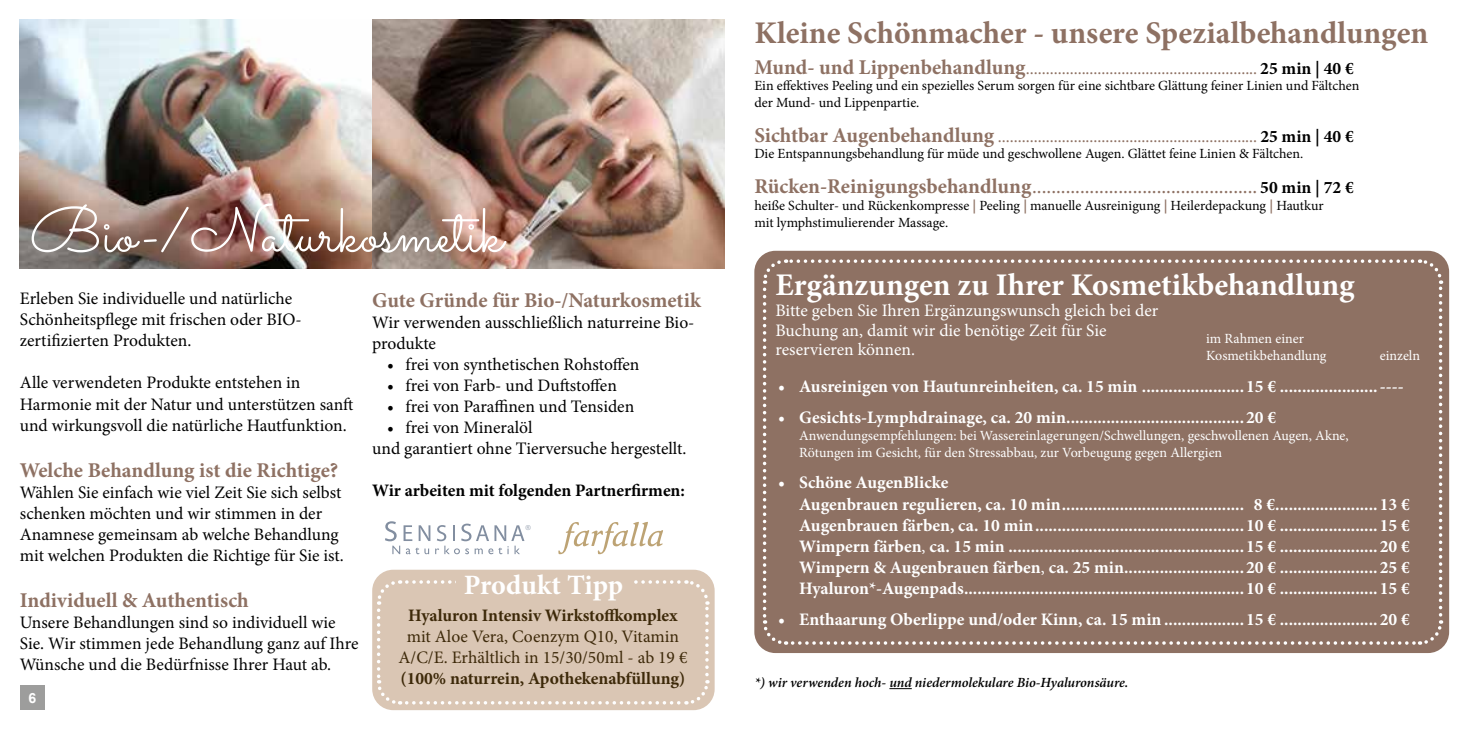
<style>
.page{position:relative;width:1469px;height:735px;background:#fff}
.page>*{position:absolute;margin:0;border:0;box-sizing:border-box;transform-origin:0 0}
.t1{font:63px "Sacramento";color:#fff}
.t2{font:700 31.5px "Minion Pro";color:#8e7163}
.t3{font:700 31.5px "Minion Pro";color:#fff}
.t4{font:700 28px "Minion Pro";letter-spacing:-.01em;color:#fff}
.t5{font:700 21px "Minion Pro";color:#8e7163}
.t6{font:21px "Minion Pro";color:#8e7163}
.t7{font:700 17.5px/21px "Minion Pro";color:#fff}
.t8{font:17.5px/21px "Minion Pro";color:#000}
.t9{font:17.5px "Minion Pro";color:#8e7163}
.t10{font:17.5px/19.2px "Minion Pro";color:#fff}
.t11{font:700 17.5px "Minion Pro";letter-spacing:-.005em;color:#3d2909}
.t12{font:17.5px/21px "Minion Pro";color:#3d2909;text-align:center}
.t13{font:700 17.5px "Minion Pro";letter-spacing:-.005em;color:#000}
.t14{font:14px/16.8px "Minion Pro";color:#000}
.t15{font:14px/16.8px "Minion Pro";color:#fff}
.t16{font:italic 600 14px "Minion Pro";letter-spacing:-.005em;color:#000}
.t17{font:700 14px "Arial";color:#fff}
.t18{font:300 6.83px "Gill Sans";color:#828ea0}
.s1{font-weight:700;font-size:21px}
.s2{font-weight:700;color:#000}
.s3{font-weight:700}
.s4{font-weight:700;font-size:17.5px;color:#000}
.s5{font-weight:700;color:#8e7163}
.s6{font-weight:400}
</style>
<div class="page">
<img style="left:20px;top:20px;width:704px;height:248px">
<div style="left:754px;top:251px;width:695px;height:401px;background:#8e7163;border-radius:21px"></div>
<svg style="left:762px;top:257px;width:682px;height:389px"></svg>
<div style="left:20px;top:685px;width:25px;height:24px;background:#9d9d9c"></div>
<svg style="left:889px;top:688px;width:22px;height:1px"></svg>
<svg style="left:385px;top:521px;width:139px;height:33px"></svg>
<svg style="left:558px;top:521px;width:105px;height:34px"></svg>
<div style="left:611px;top:549px;width:56px;height:15px;background:#fff"></div>
<div style="left:372px;top:569px;width:342px;height:140px;background:#dac6b4;border-radius:21px"></div>
<svg style="left:375px;top:578px;width:335px;height:128px"></svg>
<div style="left:456px;top:573px;width:174px;height:26px;background:#dac6b4"></div>
<h1 class="t1" style="left:30px;top:192px;width:475px">Bio-/Naturkosmetik</h1>
<p class="t8" style="left:20px;top:288px;width:283px">Erleben Sie individuelle und natürliche<br>Schönheitspflege mit frischen oder BIO&shy;zertifizierten Produkten.</p>
<p class="t8" style="left:20px;top:372px;width:335px">Alle verwendeten Produkte entstehen in<br>Harmonie mit der Natur und unterstützen sanft und wirkungsvoll die natürliche Hautfunktion.</p>
<p class="t5" style="left:20px;top:455px;width:320px">Welche Behandlung ist die Richtige?</p>
<p class="t8" style="left:20px;top:481px;width:325px">Wählen Sie einfach wie viel Zeit Sie sich selbst schenken möchten und wir stimmen in der Anamnese gemeinsam ab welche Behandlung mit welchen Produkten die Richtige für Sie ist.</p>
<p class="t5" style="left:20px;top:585px;width:230px">Individuell &amp; Authentisch</p>
<p class="t8" style="left:20px;top:611px;width:340px">Unsere Behandlungen sind so individuell wie<br>Sie. Wir stimmen jede Behandlung ganz auf Ihre<br>Wünsche und die Bedürfnisse Ihrer Haut ab.</p>
<p class="t17" style="left:28px;top:688px;width:9px">6</p>
<p class="t5" style="left:372px;top:285px;width:330px">Gute Gründe für Bio-/Naturkosmetik</p>
<p class="t8" style="left:372px;top:312px;width:324px">Wir verwenden ausschließlich naturreine Bio&shy;produkte</p>
<p class="t8" style="left:387px;top:354px;width:254px">• frei von synthetischen Rohstoffen</p>
<p class="t8" style="left:387px;top:375px;width:231px">• frei von Farb- und Duftstoffen</p>
<p class="t8" style="left:387px;top:396px;width:249px">• frei von Paraffinen und Tensiden</p>
<p class="t8" style="left:372px;top:417px;width:316px;text-indent:15px">• frei von Mineralöl<br>und garantiert ohne Tierversuche hergestellt.</p>
<p class="t13" style="left:372px;top:478px;width:314px">Wir arbeiten mit folgenden Partnerfirmen:</p>
<p class="t18" style="left:525px;top:523px;width:7px">®</p>
<h3 class="t4" style="left:464px;top:565px;width:161px">Produkt Tipp</h3>
<p class="t11" style="left:408px;top:602px;width:271px">Hyaluron Intensiv Wirkstoffkomplex</p>
<p class="t12" style="left:398px;top:625px;width:290px">mit Aloe Vera, Coenzym Q10, Vitamin<br>A/C/E. Erhältlich in 15/30/50ml - ab 19 €</p>
<p class="t11" style="left:400px;top:665px;width:286px">(100% naturrein, Apothekenabfüllung)</p>
<h2 class="t2" style="left:754px;top:10px;width:675px">Kleine Schönmacher - unsere Spezialbehandlungen</h2>
<p class="t9" style="left:754px;top:56px;width:601px"><span class="s1">Mund- und Lippenbehandlung</span>.......................................................... <span class="s2">25 min | 40 €</span></p>
<p class="t14" style="left:754px;top:78px;width:606px">Ein effektives Peeling und ein spezielles Serum sorgen für eine sichtbare Glättung feiner Linien und Fältchen der Mund- und Lippenpartie.</p>
<p class="t9" style="left:754px;top:124px;width:601px"><span class="s1">Sichtbar Augenbehandlung</span> ................................................................. <span class="s2">25 min | 40 €</span></p>
<p class="t14" style="left:754px;top:145px;width:550px">Die Entspannungsbehandlung für müde und geschwollene Augen. Glättet feine Linien &amp; Fältchen.</p>
<p class="t6" style="left:754px;top:172px;width:601px"><span class="s3">Rücken-Reinigungsbehandlung</span>............................................... <span class="s4">50 min | 72 €</span></p>
<p class="t14" style="left:754px;top:197px;width:571px">heiße Schulter- und Rückenkompresse <span class="s5">|</span> Peeling <span class="s5">|</span> manuelle Ausreinigung <span class="s5">|</span> Heilerdepackung <span class="s5">|</span> Hautkur mit lymphstimulierender Massage.</p>
<h2 class="t3" style="left:775px;top:263px;width:580px">Ergänzungen zu Ihrer Kosmetikbehandlung</h2>
<p class="t10" style="left:775px;top:301px;width:384px">Bitte geben Sie Ihren Ergänzungswunsch gleich bei der<br>Buchung an, damit wir die benötige Zeit für Sie reservieren können.</p>
<p class="t15" style="left:1206px;top:330px;width:122px">im Rahmen einer<br>Kosmetikbehandlung</p>
<p class="t15" style="left:1379px;top:347px;width:42px">einzeln</p>
<p class="t7" style="left:778px;top:375px;width:627px">• Ausreinigen von Hautunreinheiten, ca. 15 min .......................15 € ......................----</p>
<p class="t7" style="left:778px;top:407px;width:499px">• Gesichts-Lymphdrainage, ca. 20 min........................................20 €</p>
<p class="t15" style="left:799px;top:427px;width:551px">Anwendungsempfehlungen: bei Wassereinlagerungen/Schwellungen, geschwollenen Augen, Akne,<br>Rötungen im Gesicht, für den Stressabbau, zur Vorbeugung gegen Allergien</p>
<p class="t7" style="left:799px;top:472px;width:612px;text-indent:-21px">• Schöne AugenBlicke<br>Augenbrauen regulieren, ca. 10 min......................................... 8 €....................... 13 € Augenbrauen färben, ca. 10 min...............................................10 € ...................... 15 € Wimpern färben<span class="s6">,</span> ca. 15 min .....................................................15 € ...................... 20 € Wimpern &amp; Augenbrauen färben<span class="s6">,</span> ca. 25 min...........................20 € ...................... 25 € Hyaluron*-Augenpads...............................................................10 € ...................... 15 €</p>
<p class="t7" style="left:778px;top:608px;width:633px">• Enthaarung Oberlippe und/oder Kinn, ca. 15 min ..................15 € ...................... 20 €</p>
<p class="t16" style="left:754px;top:672px;width:376px">*) wir verwenden hoch- und niedermolekulare Bio-Hyaluronsäure.</p>
</div>
